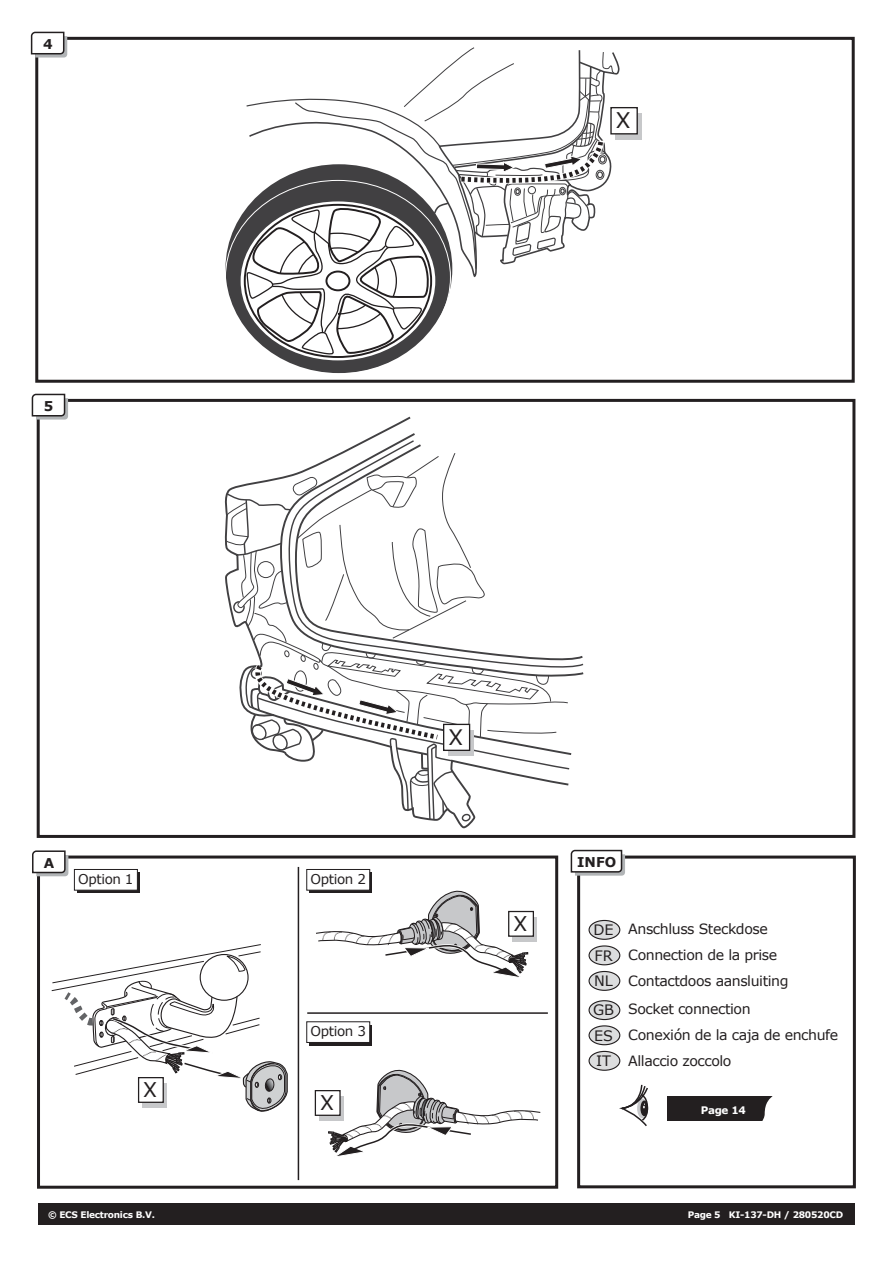
<style>
.page{position:relative;width:893px;height:1263px;background:#fff}
.page>*{position:absolute;margin:0;border:0;box-sizing:border-box;transform-origin:0 0}
.t1{font:21.6px "Verdana";color:#231f20}
.t2{font:21.3px "Verdana";color:#231f20}
.t3{font:20.25px "Verdana";color:#231f20}
.t4{font:14.4px/25.5px "Verdana";color:#231f20;text-align:justify}
.t5{font:14.1px/26px "Verdana";letter-spacing:-.03em;color:#231f20}
.t6{font:13.5px "Verdana";letter-spacing:-.03em;color:#231f20}
.t7{font:700 13.5px "Verdana";color:#231f20}
.t8{font:700 10.35px "Verdana";letter-spacing:-.03em;color:#fff}
.t9{font:700 9px "Verdana";letter-spacing:-.03em;color:#fff}
</style>
<div class="page">
<div style="left:38px;top:1203px;width:817px;height:21px;background:#231f20"></div>
<div style="left:35px;top:37px;width:820px;height:346px;border:3px solid #231f20"></div>
<svg style="left:30px;top:31px;width:37px;height:27px"></svg>
<div style="left:37px;top:399px;width:818px;height:439px;border:3px solid #231f20"></div>
<svg style="left:31px;top:393px;width:37px;height:27px"></svg>
<svg style="left:225px;top:164px;width:227px;height:209px;background:#575658"></svg>
<svg style="left:245px;top:47px;width:374px;height:310px"></svg>
<div style="left:615px;top:114px;width:26px;height:26px;background:#c7c8ca"></div>
<div style="left:610px;top:107px;width:28px;height:27px;background:#fff;border:1px solid #231f20"></div>
<svg style="left:342px;top:439px;width:242px;height:228px"></svg>
<svg style="left:226px;top:452px;width:347px;height:371px"></svg>
<svg style="left:36px;top:855px;width:523px;height:334px"></svg>
<svg style="left:32px;top:850px;width:36px;height:26px"></svg>
<div style="left:668px;top:1096px;width:105px;height:25px;background:#231f20"></div>
<svg style="left:762px;top:1096px;width:11px;height:25px"></svg>
<svg style="left:620px;top:1084px;width:29px;height:43px"></svg>
<div style="left:577px;top:855px;width:279px;height:333px;border:3px solid #231f20"></div>
<svg style="left:570px;top:849px;width:55px;height:27px"></svg>
<div style="left:77px;top:873px;width:63px;height:20px;background:#231f20"></div>
<div style="left:74px;top:869px;width:64px;height:21px;background:#fff;border:1px solid #231f20"></div>
<hr style="left:298px;top:867px;width:1px;height:313px;background:#231f20">
<hr style="left:307px;top:1012px;width:241px;height:2px;background:#231f20">
<div style="left:309px;top:873px;width:63px;height:20px;background:#231f20"></div>
<div style="left:306px;top:869px;width:64px;height:21px;background:#fff;border:1px solid #231f20"></div>
<div style="left:309px;top:1025px;width:63px;height:20px;background:#231f20"></div>
<div style="left:306px;top:1021px;width:64px;height:22px;background:#fff;border:1px solid #231f20"></div>
<svg style="left:51px;top:944px;width:237px;height:172px"></svg>
<svg style="left:315px;top:856px;width:213px;height:123px"></svg>
<svg style="left:328px;top:1035px;width:213px;height:127px"></svg>
<div style="left:142px;top:1083px;width:25px;height:25px;background:#c7c8ca"></div>
<div style="left:138px;top:1077px;width:26px;height:26px;background:#fff;border:1px solid #231f20"></div>
<div style="left:513px;top:917px;width:24px;height:25px;background:#c7c8ca"></div>
<div style="left:508px;top:911px;width:26px;height:26px;background:#fff;border:1px solid #231f20"></div>
<div style="left:319px;top:1096px;width:25px;height:25px;background:#c7c8ca"></div>
<div style="left:315px;top:1090px;width:26px;height:26px;background:#fff;border:1px solid #231f20"></div>
<div style="left:587px;top:918px;width:35px;height:23px;border:4px solid #fff;border-radius:50%"></div>
<div style="left:589px;top:920px;width:31px;height:19px;background:#dcddde;border-radius:50%"></div>
<div style="left:588px;top:920px;width:32px;height:20px;border:1px solid #231f20;border-radius:50%"></div>
<div style="left:587px;top:944px;width:35px;height:23px;border:4px solid #fff;border-radius:50%"></div>
<div style="left:589px;top:946px;width:31px;height:19px;background:#dcddde;border-radius:50%"></div>
<div style="left:588px;top:945px;width:32px;height:20px;border:1px solid #231f20;border-radius:50%"></div>
<div style="left:587px;top:969px;width:35px;height:23px;border:4px solid #fff;border-radius:50%"></div>
<div style="left:589px;top:971px;width:31px;height:19px;background:#dcddde;border-radius:50%"></div>
<div style="left:588px;top:971px;width:32px;height:20px;border:1px solid #231f20;border-radius:50%"></div>
<div style="left:587px;top:998px;width:35px;height:24px;border:4px solid #fff;border-radius:50%"></div>
<div style="left:589px;top:1001px;width:31px;height:18px;background:#dcddde;border-radius:50%"></div>
<div style="left:588px;top:1000px;width:32px;height:20px;border:1px solid #231f20;border-radius:50%"></div>
<div style="left:587px;top:1024px;width:35px;height:23px;border:4px solid #fff;border-radius:50%"></div>
<div style="left:589px;top:1026px;width:31px;height:19px;background:#dcddde;border-radius:50%"></div>
<div style="left:588px;top:1025px;width:32px;height:20px;border:1px solid #231f20;border-radius:50%"></div>
<div style="left:587px;top:1049px;width:35px;height:23px;border:4px solid #fff;border-radius:50%"></div>
<div style="left:589px;top:1051px;width:31px;height:19px;background:#dcddde;border-radius:50%"></div>
<div style="left:588px;top:1051px;width:32px;height:20px;border:1px solid #231f20;border-radius:50%"></div>
<div style="left:448px;top:730px;width:26px;height:26px;background:#c7c8ca"></div>
<div style="left:443px;top:724px;width:27px;height:27px;background:#fff;border:1px solid #231f20"></div>
<p class="t7" style="left:43px;top:35px;width:11px">4</p>
<p class="t7" style="left:44px;top:397px;width:11px">5</p>
<h1 class="t1" style="left:616px;top:105px;width:16px">X</h1>
<p class="t7" style="left:44px;top:853px;width:12px">A</p>
<p class="t6" style="left:78px;top:870px;width:57px">Option 1</p>
<p class="t6" style="left:311px;top:870px;width:57px">Option 2</p>
<h3 class="t3" style="left:143px;top:1075px;width:15px">X</h3>
<p class="t6" style="left:311px;top:1022px;width:57px">Option 3</p>
<h3 class="t3" style="left:320px;top:1088px;width:15px">X</h3>
<h2 class="t2" style="left:449px;top:722px;width:16px">X</h2>
<h3 class="t3" style="left:513px;top:909px;width:15px">X</h3>
<p class="t7" style="left:577px;top:853px;width:41px">INFO</p>
<p class="t4" style="left:593px;top:917px;width:22px">DE FR NL</p>
<p class="t4" style="left:593px;top:997px;width:23px">GB ES IT</p>
<p class="t5" style="left:628px;top:916px;width:162px">Anschluss Steckdose<br>Connection de la prise<br>Contactdoos aansluiting</p>
<p class="t5" style="left:628px;top:996px;width:211px">Socket connection<br>Conexión de la caja de enchufe<br>Allaccio zoccolo</p>
<p class="t8" style="left:701px;top:1102px;width:47px">Page 14</p>
<p class="t9" style="left:48px;top:1208px;width:108px">© ECS Electronics B.V.</p>
<p class="t9" style="left:688px;top:1208px;width:157px">Page 5 KI-137-DH / 280520CD</p>
</div>
